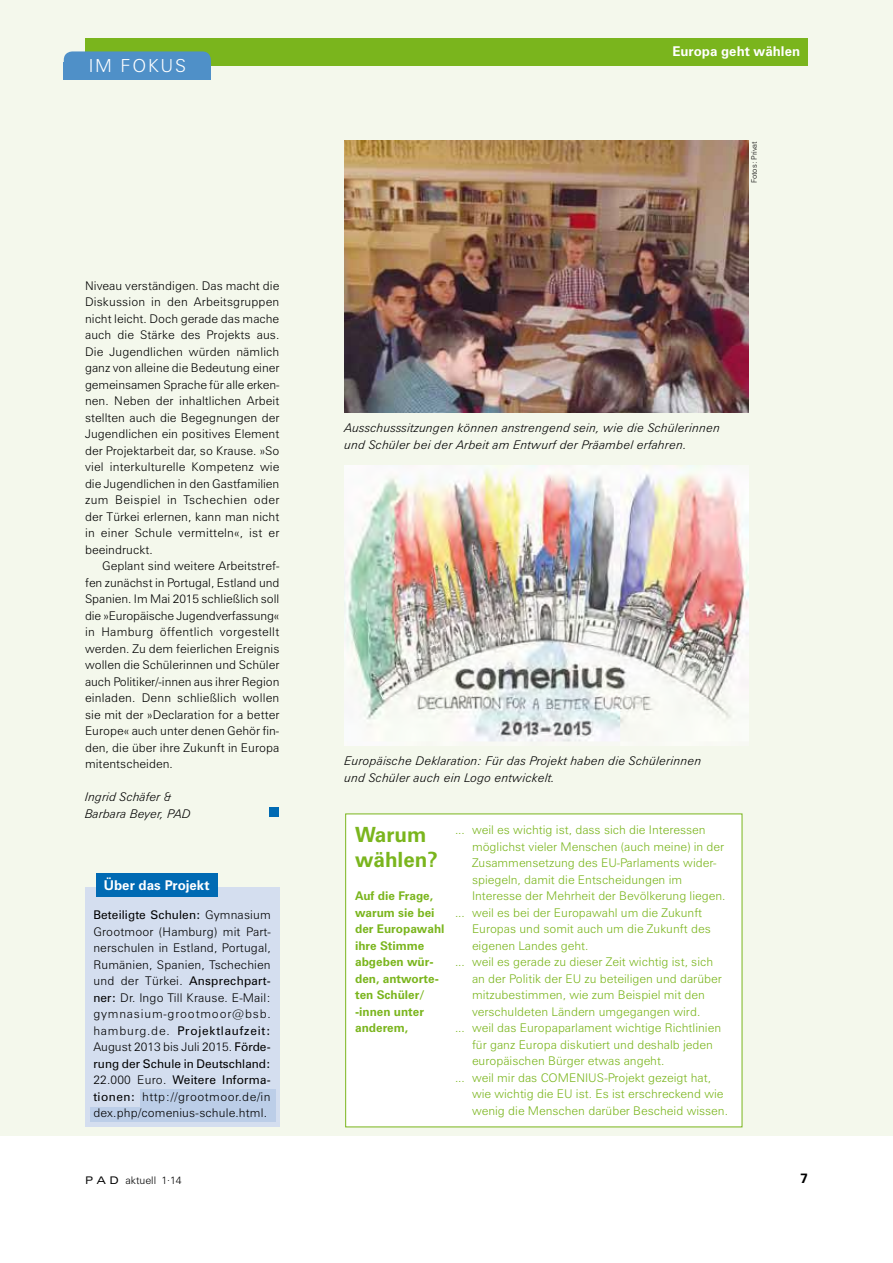
<style>
.page{position:relative;width:893px;height:1263px;background:#fff}
.page>*{position:absolute;margin:0;border:0;box-sizing:border-box;transform-origin:0 0}
.t1{font:700 21px/25.2px "Zurich BT";color:#7ab51d}
.t2{font:300 18px "Zurich BT";letter-spacing:.1em;color:#fff}
.t3{font:700 13.5px "Zurich BT";color:#fff}
.t4{font:700 13.5px "Zurich BT";color:#000}
.t5{font:300 12px/16.5px "Zurich BT";letter-spacing:.005em;color:#000;text-align:justify}
.t6{font:300 12px "Zurich BT";color:#7ab51d}
.t7{font:italic 300 12px/16.5px "Zurich BT";letter-spacing:.01em;color:#000}
.t8{font:700 12px/16.5px "Zurich BT";color:#7ab51d}
.t9{font:300 10.5px "Zurich BT";color:#000}
.t10{font:300 7.5px "Zurich BT";color:#000}
.s1{font-weight:400}
.s2{font-weight:400;font-stretch:expanded}
</style>
<div class="page">
<div style="left:0;top:0;width:893px;height:1135px;background:#f4f8ec"></div>
<div style="left:345px;top:813px;width:397px;height:314px;background:#fff"></div>
<div style="left:85px;top:38px;width:723px;height:28px;background:#7ab51d"></div>
<div style="left:64px;top:51px;width:147px;height:28px;background:#4f90c8;border-radius:9px"></div>
<div style="left:85px;top:887px;width:194px;height:239px;background:#d4deef"></div>
<div style="left:96px;top:873px;width:122px;height:23px;background:#006ab3"></div>
<div style="left:90px;top:1107px;width:185px;height:15px;background:#bccee8"></div>
<div style="left:140px;top:1089px;width:135px;height:20px;background:#bccee8"></div>
<img style="left:344px;top:140px;width:404px;height:272px">
<img style="left:344px;top:466px;width:404px;height:280px">
<div style="left:269px;top:807px;width:10px;height:10px;background:#006ab3"></div>
<h2 class="t2" style="left:89px;top:54px;width:97px">Im Fokus</h2>
<p class="t5" style="left:85px;top:277px;width:196px">Niveau verständigen. Das macht die Diskussion in den Arbeitsgruppen nicht leicht. Doch gerade das mache auch die Stärke des Projekts aus.<br>Die Jugendlichen würden nämlich ganz von alleine die Bedeutung einer gemeinsamen Sprache für alle erken&shy;nen. Neben der inhaltlichen Arbeit stellten auch die Begegnungen der Jugendlichen ein positives Element der Projektarbeit dar, so Krause. »So viel interkulturelle Kompetenz wie die Jugendlichen in den Gastfamilien zum Beispiel in Tschechien oder der Türkei erlernen, kann man nicht in einer Schule vermitteln«, ist er beeindruckt.</p>
<p class="t5" style="left:85px;top:558px;width:196px;text-indent:17px">Geplant sind weitere Arbeitstref&shy;fen zunächst in Portugal, Estland und Spanien. Im Mai 2015 schließlich soll die »Europäische Jugendverfassung« in Hamburg öffentlich vorgestellt werden. Zu dem feierlichen Ereignis wollen die Schülerinnen und Schüler auch Politiker/-innen aus ihrer Region einladen. Denn schließlich wollen sie mit der »Declaration for a better Europe« auch unter denen Gehör fin&shy;den, die über ihre Zukunft in Europa mitentscheiden.</p>
<p class="t7" style="left:85px;top:789px;width:107px">Ingrid Schäfer &amp;<br>Barbara Beyer, PAD</p>
<p class="t3" style="left:104px;top:877px;width:107px">Über das Projekt</p>
<p class="t5" style="left:93px;top:907px;width:179px"><span class="s1">Beteiligte Schulen:</span> Gymnasium Grootmoor (Hamburg) mit Part&shy;nerschulen in Estland, Portugal, Rumänien, Spanien, Tschechien und der Türkei. <span class="s1">Ansprechpart&shy;ner:</span> Dr. Ingo Till Krause. E-Mail: gymnasium-grootmoor@bsb. hamburg.de. <span class="s1">Projektlaufzeit:<br></span>August 2013 bis Juli 2015. <span class="s1">Förde&shy;rung der Schule in Deutschland:<br></span>22.000 Euro. <span class="s1">Weitere Informa&shy;tionen:</span> http://grootmoor.de/in dex.php/comenius-schule.html.</p>
<p class="t3" style="left:672px;top:43px;width:129px">Europa geht wählen</p>
<p class="t10" style="left:750px;top:183px;width:44px;rotate:-90deg">Fotos: Privat</p>
<p class="t7" style="left:344px;top:420px;width:377px">Ausschusssitzungen können anstrengend sein, wie die Schülerinnen und Schüler bei der Arbeit am Entwurf der Präambel erfahren.</p>
<p class="t7" style="left:344px;top:752px;width:359px">Europäische Deklaration: Für das Projekt haben die Schülerinnen und Schüler auch ein Logo entwickelt.</p>
<h1 class="t1" style="left:355px;top:821px;width:84px">Warum wählen?</h1>
<p class="t8" style="left:355px;top:887px;width:91px">Auf die Frage, warum sie bei der Europawahl ihre Stimme abgeben wür&shy;den, antworte&shy;ten Schüler/ -innen unter anderem,</p>
<p class="t6" style="left:455px;top:822px;width:252px">... weil es wichtig ist, dass sich die Interessen</p>
<p class="t6" style="left:472px;top:839px;width:254px">möglichst vieler Menschen (auch meine) in der</p>
<p class="t6" style="left:472px;top:855px;width:246px">Zusammensetzung des EU-Parlaments wider-</p>
<p class="t6" style="left:472px;top:872px;width:212px">spiegeln, damit die Entscheidungen im</p>
<p class="t6" style="left:472px;top:888px;width:255px">Interesse der Mehrheit der Bevölkerung liegen.</p>
<p class="t6" style="left:455px;top:905px;width:249px">... weil es bei der Europawahl um die Zukunft</p>
<p class="t6" style="left:472px;top:921px;width:240px">Europas und somit auch um die Zukunft des</p>
<p class="t6" style="left:472px;top:938px;width:118px">eigenen Landes geht.</p>
<p class="t6" style="left:455px;top:954px;width:260px">... weil es gerade zu dieser Zeit wichtig ist, sich</p>
<p class="t6" style="left:472px;top:971px;width:251px">an der Politik der EU zu beteiligen und darüber</p>
<p class="t6" style="left:472px;top:987px;width:234px">mitzubestimmen, wie zum Beispiel mit den</p>
<p class="t6" style="left:472px;top:1004px;width:230px">verschuldeten Ländern umgegangen wird.</p>
<p class="t6" style="left:455px;top:1020px;width:268px">... weil das Europaparlament wichtige Richtlinien</p>
<p class="t6" style="left:472px;top:1037px;width:242px">für ganz Europa diskutiert und deshalb jeden</p>
<p class="t6" style="left:472px;top:1053px;width:194px">europäischen Bürger etwas angeht.</p>
<p class="t6" style="left:455px;top:1070px;width:258px">... weil mir das COMENIUS-Projekt gezeigt hat,</p>
<p class="t6" style="left:472px;top:1086px;width:253px">wie wichtig die EU ist. Es ist erschreckend wie</p>
<p class="t6" style="left:472px;top:1103px;width:258px">wenig die Menschen darüber Bescheid wissen.</p>
<p class="t9" style="left:85px;top:1174px;width:98px"><span class="s2">P A D</span> aktuell 1.14</p>
<p class="t4" style="left:800px;top:1170px;width:9px">7</p>
</div>
